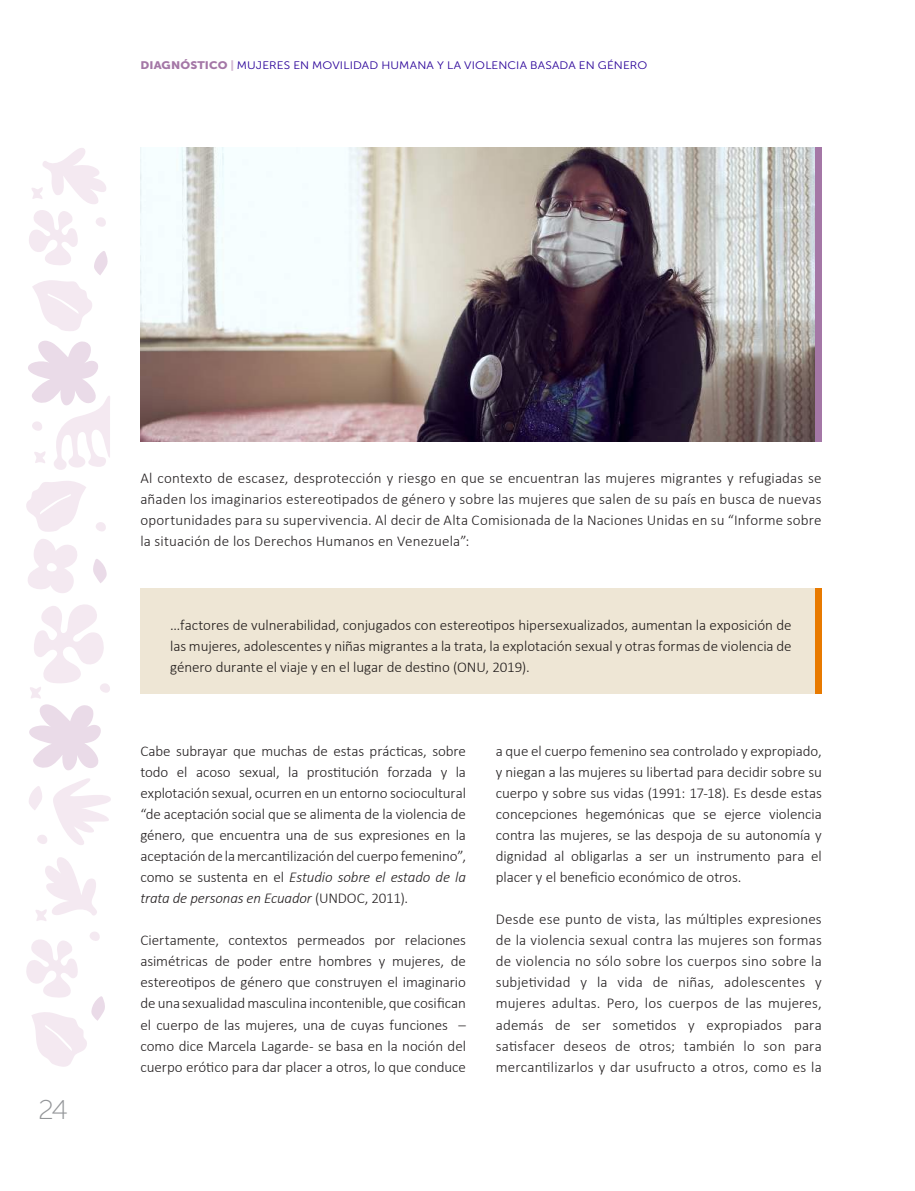
<style>
.page{position:relative;width:915px;height:1191px;background:#fff}
.page>*{position:absolute;margin:0;border:0;box-sizing:border-box;transform-origin:0 0}
.t1{font:27px "Museo Sans 100";color:#939598;scale:1.05 1}
.t2{font:300 15px/21px "Calibri";color:#231f20;text-align:justify}
.t3{font:10.8px "Museo Sans 300";letter-spacing:.01em;color:#290098;scale:1.1 1}
.s1{font-family:"Museo Sans 900";color:#a477a6}
.s2{font-family:"Museo Sans 900";color:#d3b9d2}
.s3{font-style:italic}
</style>
<div class="page">
<svg style="left:93px;top:559px;width:14px;height:24px"></svg>
<svg style="left:28px;top:539px;width:49px;height:54px"></svg>
<svg style="left:26px;top:481px;width:60px;height:51px"></svg>
<svg style="left:29px;top:778px;width:82px;height:67px"></svg>
<svg style="left:26px;top:932px;width:79px;height:135px"></svg>
<svg style="left:96px;top:522px;width:10px;height:9px"></svg>
<svg style="left:35px;top:857px;width:62px;height:64px"></svg>
<svg style="left:29px;top:604px;width:81px;height:167px"></svg>
<svg style="left:28px;top:341px;width:82px;height:129px"></svg>
<svg style="left:29px;top:148px;width:79px;height:183px"></svg>
<div style="left:141px;top:588px;width:673px;height:105px;background:#eee6d5"></div>
<div style="left:814px;top:588px;width:7px;height:105px;background:#e87a00"></div>
<img style="left:141px;top:147px;width:673px;height:294px">
<div style="left:814px;top:147px;width:7px;height:294px;background:#a477a6"></div>
<p class="t3" style="left:140px;top:59px;width:462px"><span class="s1">DIAGNÓSTICO</span> <span class="s2">|</span> MUJERES EN MOVILIDAD HUMANA Y LA VIOLENCIA BASADA EN GÉNERO</p>
<h1 class="t1" style="left:38px;top:1095px;width:30px">24</h1>
<p class="t2" style="left:140px;top:467px;width:682px">Al contexto de escasez, desprotección y riesgo en que se encuentran las mujeres migrantes y refugiadas se añaden los imaginarios estereotipados de género y sobre las mujeres que salen de su país en busca de nuevas oportunidades para su supervivencia. Al decir de Alta Comisionada de la Naciones Unidas en su “Informe sobre la situación de los Derechos Humanos en Venezuela”:</p>
<p class="t2" style="left:170px;top:614px;width:622px">…factores de vulnerabilidad, conjugados con estereotipos hipersexualizados, aumentan la exposición de las mujeres, adolescentes y niñas migrantes a la trata, la explotación sexual y otras formas de violencia de género durante el viaje y en el lugar de destino (ONU, 2019).</p>
<p class="t2" style="left:140px;top:740px;width:327px">Cabe subrayar que muchas de estas prácticas, sobre todo el acoso sexual, la prostitución forzada y la explotación sexual, ocurren en un entorno sociocultural “de aceptación social que se alimenta de la violencia de género, que encuentra una de sus expresiones en la aceptación de la mercantilización del cuerpo femenino”, como se sustenta en el <span class="s3">Estudio sobre el estado de la trata de personas en Ecuador</span> (UNDOC, 2011).</p>
<p class="t2" style="left:140px;top:929px;width:327px">Ciertamente, contextos permeados por relaciones asimétricas de poder entre hombres y mujeres, de estereotipos de género que construyen el imaginario de una sexualidad masculina incontenible, que cosifican el cuerpo de las mujeres, una de cuyas funciones – como dice Marcela Lagarde- se basa en la noción del cuerpo erótico para dar placer a otros, lo que conduce</p>
<p class="t2" style="left:495px;top:740px;width:327px">a que el cuerpo femenino sea controlado y expropiado, y niegan a las mujeres su libertad para decidir sobre su cuerpo y sobre sus vidas (1991: 17-18). Es desde estas concepciones hegemónicas que se ejerce violencia contra las mujeres, se las despoja de su autonomía y dignidad al obligarlas a ser un instrumento para el placer y el beneficio económico de otros.</p>
<p class="t2" style="left:495px;top:908px;width:327px">Desde ese punto de vista, las múltiples expresiones de la violencia sexual contra las mujeres son formas de violencia no sólo sobre los cuerpos sino sobre la subjetividad y la vida de niñas, adolescentes y mujeres adultas. Pero, los cuerpos de las mujeres, además de ser sometidos y expropiados para satisfacer deseos de otros; también lo son para mercantilizarlos y dar usufructo a otros, como es la</p>
</div>
